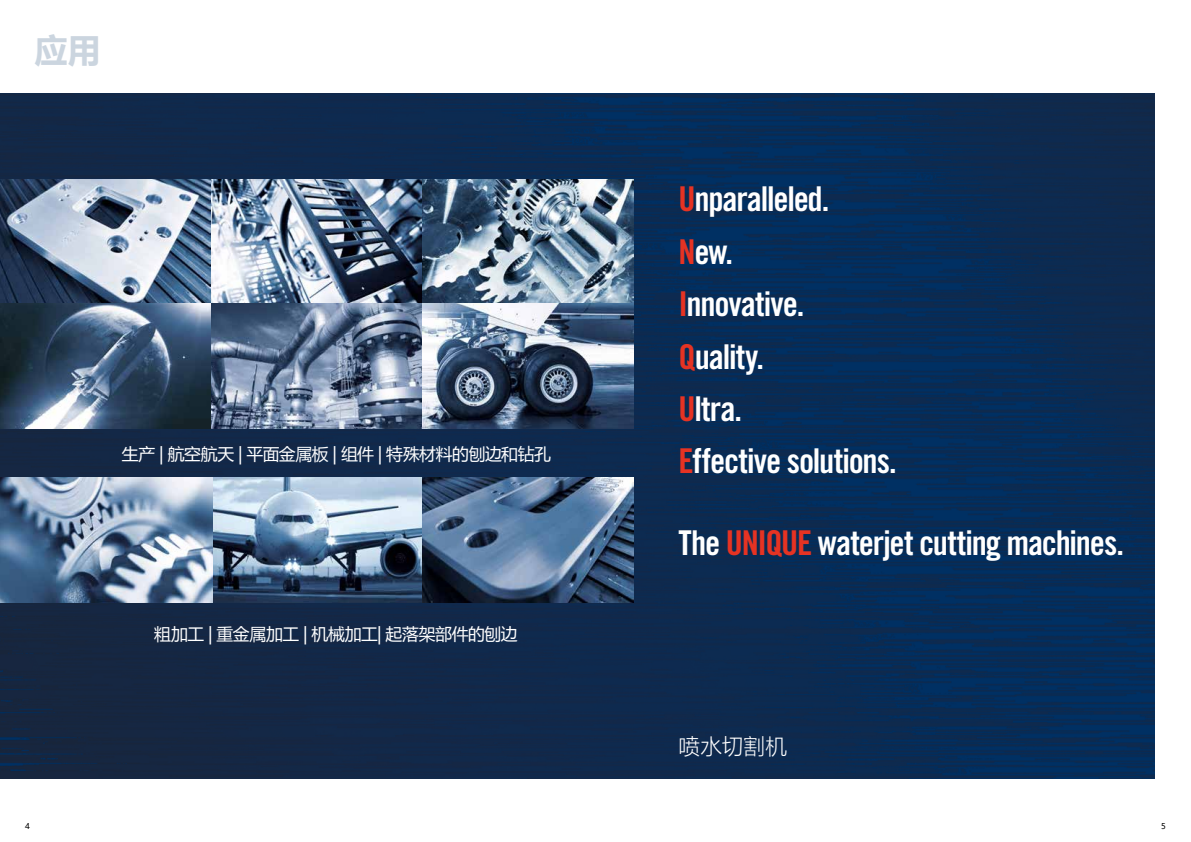
<style>
.page{position:relative;width:1191px;height:842px;background:#fff}
.page>*{position:absolute;margin:0;border:0;box-sizing:border-box;transform-origin:0 0}
.t1{font:34.2px/52.4px "Trade Gothic LT Std Bd Cn 20";letter-spacing:-.035em;color:#fff}
.t2{font:700 33.1px "Microsoft Ya Hei";color:#cbd5df}
.t3{font:300 21.7px "Microsoft Ya Hei";letter-spacing:.005em;color:#fff}
.t4{font:16.8px "Microsoft Ya Hei";letter-spacing:-.02em;color:#fff}
.t5{font:8px "Microsoft Ya Hei";color:#000}
.s1{color:#e63323}
</style>
<div class="page">
<img style="left:0;top:94px;width:1154px;height:685px">
<img style="left:0;top:180px;width:633px;height:248px">
<img style="left:0;top:478px;width:422px;height:124px">
<img style="left:422px;top:478px;width:211px;height:124px">
<p class="t2" style="left:35px;top:27px;width:67px">应用</p>
<p class="t4" style="left:122px;top:442px;width:430px">生产 | 航空航天 | 平面金属板 | 组件 | 特殊材料的刨边和钻孔</p>
<p class="t4" style="left:154px;top:623px;width:365px">粗加工 | 重金属加工 | 机械加工| 起落架部件的刨边</p>
<p class="t1" style="left:678px;top:172px;width:220px"><span class="s1">U</span>nparalleled.<br><span class="s1">N</span>ew.<br><span class="s1">I</span>nnovative.<br><span class="s1">Q</span>uality.<br><span class="s1">U</span>ltra.<br><span class="s1">E</span>ffective solutions.</p>
<p class="t1" style="left:678px;top:516px;width:447px">The <span class="s1">UNIQUE</span> waterjet cutting machines.</p>
<p class="t3" style="left:678px;top:732px;width:110px">喷水切割机</p>
<p class="t5" style="left:25px;top:820px;width:6px">4</p>
<p class="t5" style="left:1161px;top:820px;width:6px">5</p>
</div>
